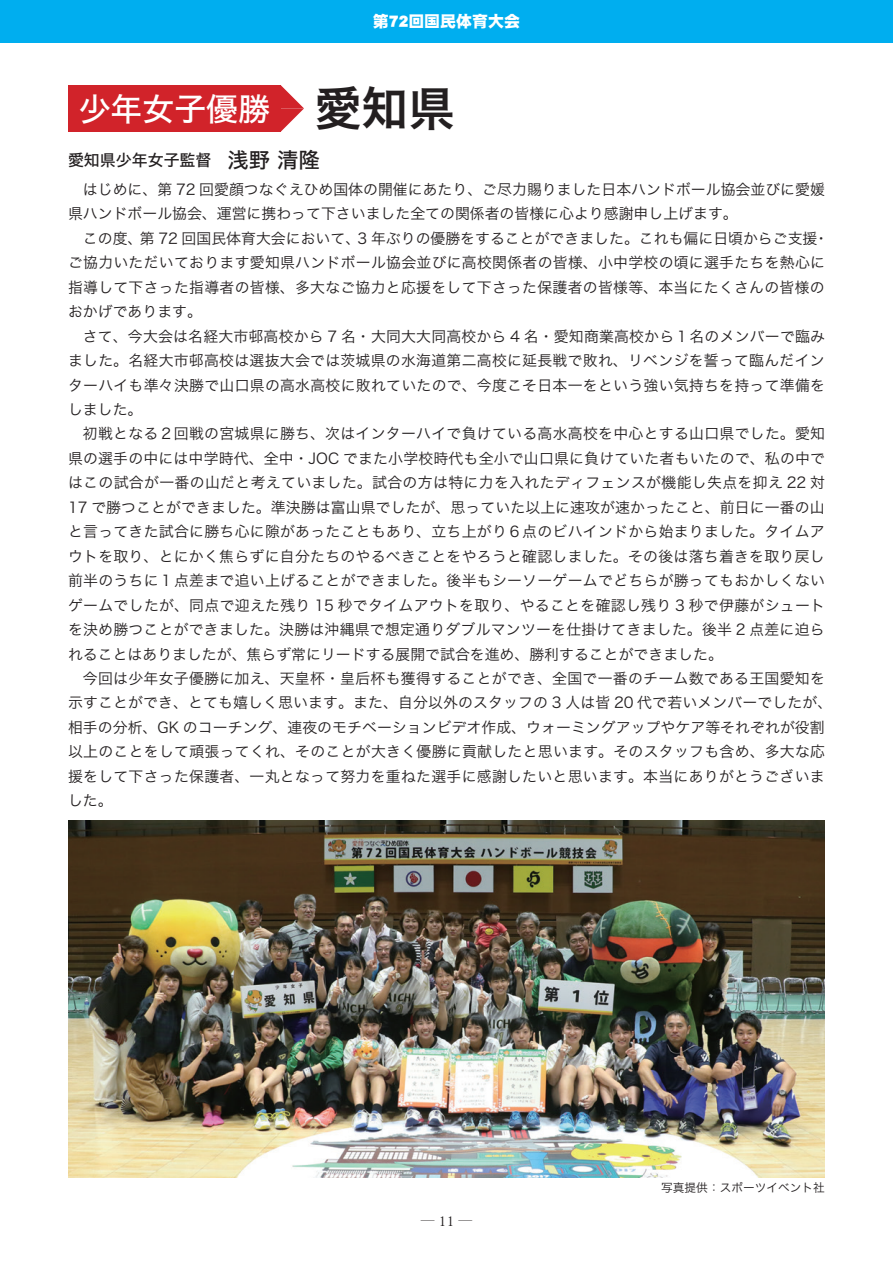
<style>
.page{position:relative;width:893px;height:1263px;background:#fff}
.page>*{position:absolute;margin:0;border:0;box-sizing:border-box;transform-origin:0 0}
.t1{font:31.95px "Hira Kaku Std W5";color:#fff}
.t2{font:15.9px "Hira Kaku Std W5";color:#231f20}
.t3{font:15.9px "DHP Gothic EB WIN RKSJ H";color:#fff}
.t4{font:14.85px/24.5px "Hira Kaku Std W3";letter-spacing:.02em;color:#231f20}
.t5{font:14.85px/24.5px "Hira Kaku Std W3";color:#231f20}
.t6{font:13.8px "Koz Min Pro";color:#231f20}
.t7{font:11.7px "Hira Kaku Std W3";color:#231f20}
.s1{font-family:"Hira Kaku Std W6";font-size:46.8px;color:#231f20}
.s2{font-size:21.3px}
.s3{font-size:13.35px}
</style>
<div class="page">
<div style="left:0;top:0;width:893px;height:43px;background:#00aeef"></div>
<div style="left:68px;top:85px;width:213px;height:47px;background:#d1232a"></div>
<svg style="left:281px;top:85px;width:23px;height:47px"></svg>
<img style="left:68px;top:821px;width:757px;height:357px">
<p class="t3" style="left:373px;top:13px;width:149px">第72回国民体育大会</p>
<h1 class="t1" style="left:79px;top:84px;width:378px">少年女子優勝 <span class="s1">愛知県</span></h1>
<p class="t2" style="left:68px;top:147px;width:253px">愛知県少年女子監督　<span class="s2">浅野 清隆</span></p>
<p class="t5" style="left:68px;top:177px;width:758px;text-indent:15px">はじめに、第 72 回愛顔つなぐえひめ国体の開催にあたり、ご尽力賜りました日本ハンドボール協会並びに愛媛県ハンドボール協会、運営に携わって下さいました全ての関係者の皆様に心より感謝申し上げます。</p>
<p class="t4" style="left:68px;top:226px;width:762px;text-indent:15px">この度、第 72 回国民体育大会において、3 年ぶりの優勝をすることができました。これも偏に日頃からご支援・ご協力いただいております愛知県ハンドボール協会並びに高校関係者の皆様、小中学校の頃に選手たちを熱心に指導して下さった指導者の皆様、多大なご協力と応援をして下さった保護者の皆様等、本当にたくさんの皆様のおかげであります。</p>
<p class="t4" style="left:68px;top:324px;width:758px;text-align:justify;text-indent:15px">さて、今大会は名経大市邨高校から 7 名・大同大大同高校から 4 名・愛知商業高校から１名のメンバーで臨みました。名経大市邨高校は選抜大会では茨城県の水海道第二高校に延長戦で敗れ、リベンジを誓って臨んだインターハイも準々決勝で山口県の高水高校に敗れていたので、今度こそ日本一をという強い気持ちを持って準備をしました。</p>
<p class="t4" style="left:68px;top:421px;width:759px;text-align:justify;text-indent:15px">初戦となる２回戦の宮城県に勝ち、次はインターハイで負けている高水高校を中心とする山口県でした。愛知県の選手の中には中学時代、全中・JOC でまた小学校時代も全小で山口県に負けていた者もいたので、私の中ではこの試合が一番の山だと考えていました。試合の方は特に力を入れたディフェンスが機能し失点を抑え 22 対17 で勝つことができました。準決勝は富山県でしたが、思っていた以上に速攻が速かったこと、前日に一番の山と言ってきた試合に勝ち心に隙があったこともあり、立ち上がり６点のビハインドから始まりました。タイムアウトを取り、とにかく焦らずに自分たちのやるべきことをやろうと確認しました。その後は落ち着きを取り戻し前半のうちに１点差まで追い上げることができました。後半もシーソーゲームでどちらが勝ってもおかしくないゲームでしたが、同点で迎えた残り 15 秒でタイムアウトを取り、やることを確認し残り 3 秒で伊藤がシュートを決め勝つことができました。決勝は沖縄県で想定通りダブルマンツーを仕掛けてきました。後半 2 点差に迫られることはありましたが、焦らず常にリードする展開で試合を進め、勝利することができました。</p>
<p class="t4" style="left:68px;top:666px;width:766px;text-indent:15px">今回は少年女子優勝に加え、天皇杯・皇后杯も獲得することができ、全国で一番のチーム数である王国愛知を示すことができ、とても嬉しく思います。また、自分以外のスタッフの 3 人は皆 20 代で若いメンバーでしたが、相手の分析、GK のコーチング、連夜のモチベーションビデオ作成、ウォーミングアップやケア等それぞれが役割以上のことをして頑張ってくれ、そのことが大きく優勝に貢献したと思います。そのスタッフも含め、多大な応援をして下さった保護者、一丸となって努力を重ねた選手に感謝したいと思います。本当にありがとうございました。</p>
<p class="t6" style="left:421px;top:1211px;width:53px">― <span class="s3">11</span> ―</p>
<p class="t7" style="left:661px;top:1179px;width:165px">写真提供：スポーツイベント社</p>
</div>
